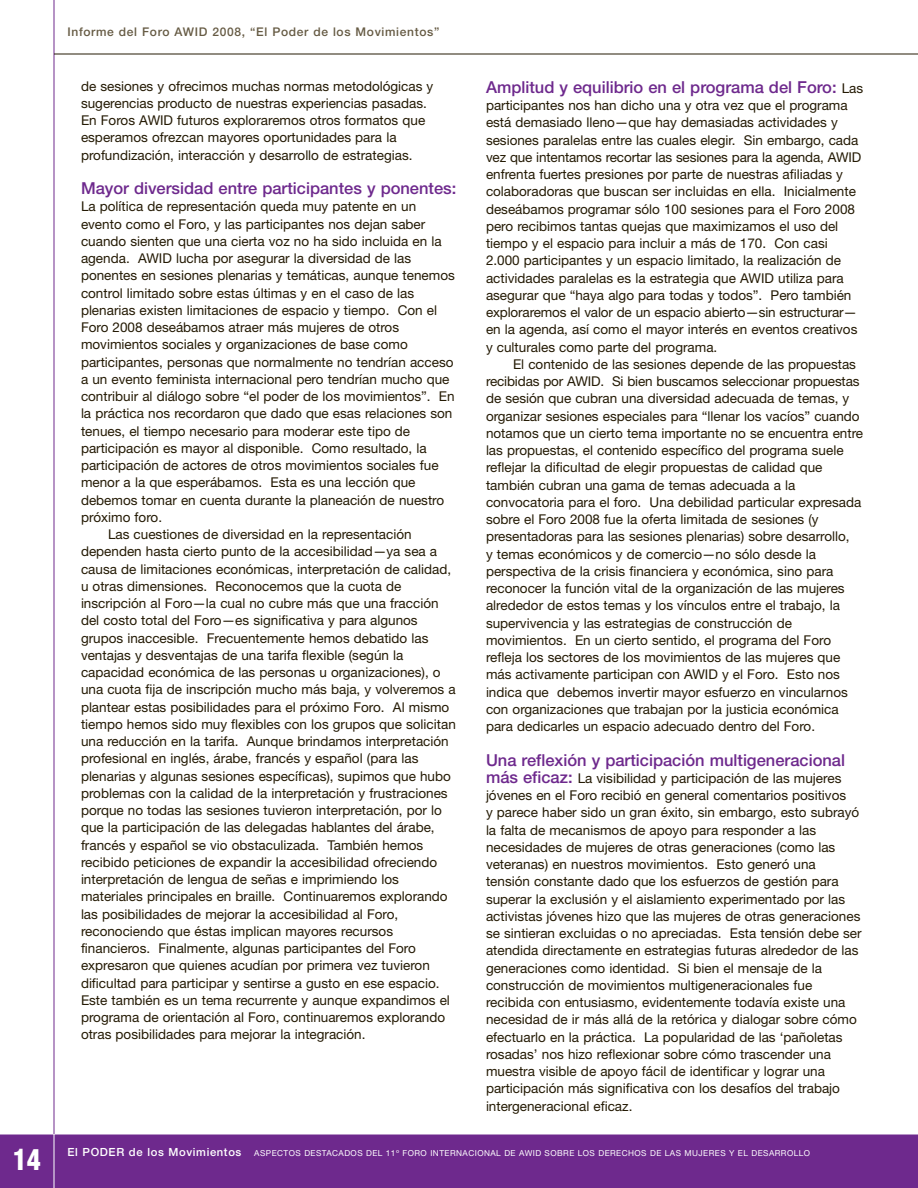
<style>
.page{position:relative;width:918px;height:1188px;background:#fff}
.page>*{position:absolute;margin:0;border:0;box-sizing:border-box;transform-origin:0 0}
.t1{font:800 condensed 30px "Helvetica Neue";color:#fff;scale:.9 1}
.t2{font:500 16.5px "Helvetica Neue";color:#6e298d}
.t3{font:13.5px/17.2px "Helvetica Neue";color:#241a04}
.t4{font:500 12px "Helvetica Neue";letter-spacing:.055em;color:#665b44}
.t5{font:8.25px "Helvetica Neue";letter-spacing:.055em;color:#fff}
.s1{font-weight:400;font-size:13.5px;color:#241a04}
.s2{font-weight:500;font-size:16.5px;color:#6e298d}
.s3{font-weight:500;font-size:11.25px}
</style>
<div class="page">
<div style="left:0;top:1134px;width:918px;height:54px;background:#6e298d"></div>
<hr style="left:0;top:1134px;width:918px;height:1px;background:#fff">
<hr style="left:54px;top:1134px;width:1px;height:54px;background:#fff">
<hr style="left:54px;top:0;width:1px;height:1134px;background:#6e298d">
<hr style="left:54px;top:54px;width:864px;height:1px;background:#241a04">
<h1 class="t1" style="left:13px;top:1149px;width:33px">14</h1>
<p class="t4" style="left:68px;top:27px;width:373px">Informe del Foro AWID 2008, “El Poder de los Movimientos”</p>
<p class="t3" style="left:81px;top:79px;width:354px">de sesiones y ofrecimos muchas normas metodológicas y sugerencias producto de nuestras experiencias pasadas.<br>En Foros AWID futuros exploraremos otros formatos que esperamos ofrezcan mayores oportunidades para la profundización, interacción y desarrollo de estrategias.</p>
<p class="t2" style="left:81px;top:182px;width:377px">Mayor diversidad entre participantes y ponentes:</p>
<p class="t3" style="left:81px;top:199px;width:337px">La política de representación queda muy patente en un</p>
<p class="t3" style="left:81px;top:217px;width:346px">evento como el Foro, y las participantes nos dejan saber</p>
<p class="t3" style="left:81px;top:234px;width:362px">cuando sienten que una cierta voz no ha sido incluida en la</p>
<p class="t3" style="left:81px;top:251px;width:332px">agenda. AWID lucha por asegurar la diversidad de las</p>
<p class="t3" style="left:81px;top:268px;width:375px">ponentes en sesiones plenarias y temáticas, aunque tenemos</p>
<p class="t3" style="left:81px;top:286px;width:335px">control limitado sobre estas últimas y en el caso de las</p>
<p class="t3" style="left:81px;top:303px;width:358px">plenarias existen limitaciones de espacio y tiempo. Con el</p>
<p class="t3" style="left:81px;top:320px;width:320px">Foro 2008 deseábamos atraer más mujeres de otros</p>
<p class="t3" style="left:81px;top:337px;width:328px">movimientos sociales y organizaciones de base como</p>
<p class="t3" style="left:81px;top:355px;width:374px">participantes, personas que normalmente no tendrían acceso</p>
<p class="t3" style="left:81px;top:372px;width:370px">a un evento feminista internacional pero tendrían mucho que</p>
<p class="t3" style="left:81px;top:389px;width:375px">contribuir al diálogo sobre “el poder de los movimientos”. En</p>
<p class="t3" style="left:81px;top:406px;width:373px">la práctica nos recordaron que dado que esas relaciones son</p>
<p class="t3" style="left:81px;top:424px;width:331px">tenues, el tiempo necesario para moderar este tipo de</p>
<p class="t3" style="left:81px;top:441px;width:347px">participación es mayor al disponible. Como resultado, la</p>
<p class="t3" style="left:81px;top:458px;width:359px">participación de actores de otros movimientos sociales fue</p>
<p class="t3" style="left:81px;top:475px;width:336px">menor a la que esperábamos. Esta es una lección que</p>
<p class="t3" style="left:81px;top:493px;width:365px">debemos tomar en cuenta durante la planeación de nuestro</p>
<p class="t3" style="left:81px;top:510px;width:83px">próximo foro.</p>
<p class="t3" style="left:108px;top:527px;width:305px">Las cuestiones de diversidad en la representación</p>
<p class="t3" style="left:81px;top:544px;width:358px">dependen hasta cierto punto de la accesibilidad—ya sea a</p>
<p class="t3" style="left:81px;top:562px;width:372px">causa de limitaciones económicas, interpretación de calidad,</p>
<p class="t3" style="left:81px;top:579px;width:322px">u otras dimensiones. Reconocemos que la cuota de</p>
<p class="t3" style="left:81px;top:596px;width:359px">inscripción al Foro—la cual no cubre más que una fracción</p>
<p class="t3" style="left:81px;top:613px;width:338px">del costo total del Foro—es significativa y para algunos</p>
<p class="t3" style="left:81px;top:631px;width:349px">grupos inaccesible. Frecuentemente hemos debatido las</p>
<p class="t3" style="left:81px;top:648px;width:324px">ventajas y desventajas de una tarifa flexible (según la</p>
<p class="t3" style="left:81px;top:665px;width:361px">capacidad económica de las personas u organizaciones), o</p>
<p class="t3" style="left:81px;top:682px;width:376px">una cuota fija de inscripción mucho más baja, y volveremos a</p>
<p class="t3" style="left:81px;top:700px;width:370px">plantear estas posibilidades para el próximo Foro. Al mismo</p>
<p class="t3" style="left:81px;top:717px;width:376px">tiempo hemos sido muy flexibles con los grupos que solicitan</p>
<p class="t3" style="left:81px;top:734px;width:369px">una reducción en la tarifa. Aunque brindamos interpretación</p>
<p class="t3" style="left:81px;top:751px;width:339px">profesional en inglés, árabe, francés y español (para las</p>
<p class="t3" style="left:81px;top:769px;width:371px">plenarias y algunas sesiones específicas), supimos que hubo</p>
<p class="t3" style="left:81px;top:786px;width:368px">problemas con la calidad de la interpretación y frustraciones</p>
<p class="t3" style="left:81px;top:803px;width:362px">porque no todas las sesiones tuvieron interpretación, por lo</p>
<p class="t3" style="left:81px;top:820px;width:355px">que la participación de las delegadas hablantes del árabe,</p>
<p class="t3" style="left:81px;top:838px;width:344px">francés y español se vio obstaculizada. También hemos</p>
<p class="t3" style="left:81px;top:855px;width:358px">recibido peticiones de expandir la accesibilidad ofreciendo</p>
<p class="t3" style="left:81px;top:872px;width:319px">interpretación de lengua de señas e imprimiendo los</p>
<p class="t3" style="left:81px;top:889px;width:368px">materiales principales en braille. Continuaremos explorando</p>
<p class="t3" style="left:81px;top:907px;width:319px">las posibilidades de mejorar la accesibilidad al Foro,</p>
<p class="t3" style="left:81px;top:924px;width:314px">reconociendo que éstas implican mayores recursos</p>
<p class="t3" style="left:81px;top:941px;width:336px">financieros. Finalmente, algunas participantes del Foro</p>
<p class="t3" style="left:81px;top:958px;width:350px">expresaron que quienes acudían por primera vez tuvieron</p>
<p class="t3" style="left:81px;top:976px;width:360px">dificultad para participar y sentirse a gusto en ese espacio.</p>
<p class="t3" style="left:81px;top:993px;width:370px">Este también es un tema recurrente y aunque expandimos el</p>
<p class="t3" style="left:81px;top:1010px;width:366px">programa de orientación al Foro, continuaremos explorando</p>
<p class="t3" style="left:81px;top:1027px;width:286px">otras posibilidades para mejorar la integración.</p>
<p class="t2" style="left:486px;top:81px;width:379px">Amplitud y equilibrio en el programa del Foro: <span class="s1">Las</span></p>
<p class="t3" style="left:486px;top:98px;width:377px">participantes nos han dicho una y otra vez que el programa está demasiado lleno—que hay demasiadas actividades y sesiones paralelas entre las cuales elegir. Sin embargo, cada vez que intentamos recortar las sesiones para la agenda, AWID enfrenta fuertes presiones por parte de nuestras afiliadas y colaboradoras que buscan ser incluidas en ella. Inicialmente deseábamos programar sólo 100 sesiones para el Foro 2008 pero recibimos tantas quejas que maximizamos el uso del tiempo y el espacio para incluir a más de 170. Con casi 2.000 participantes y un espacio limitado, la realización de actividades paralelas es la estrategia que AWID utiliza para asegurar que “haya algo para todas y todos”. Pero también exploraremos el valor de un espacio abierto—sin estructurar— en la agenda, así como el mayor interés en eventos creativos y culturales como parte del programa.</p>
<p class="t3" style="left:486px;top:357px;width:379px;text-indent:27px">El contenido de las sesiones depende de las propuestas recibidas por AWID. Si bien buscamos seleccionar propuestas de sesión que cubran una diversidad adecuada de temas, y organizar sesiones especiales para “llenar los vacíos” cuando notamos que un cierto tema importante no se encuentra entre las propuestas, el contenido específico del programa suele reflejar la dificultad de elegir propuestas de calidad que también cubran una gama de temas adecuada a la convocatoria para el foro. Una debilidad particular expresada sobre el Foro 2008 fue la oferta limitada de sesiones (y presentadoras para las sesiones plenarias) sobre desarrollo,<br>y temas económicos y de comercio—no sólo desde la perspectiva de la crisis financiera y económica, sino para reconocer la función vital de la organización de las mujeres alrededor de estos temas y los vínculos entre el trabajo, la supervivencia y las estrategias de construcción de movimientos. En un cierto sentido, el programa del Foro refleja los sectores de los movimientos de las mujeres que más activamente participan con AWID y el Foro. Esto nos indica que debemos invertir mayor esfuerzo en vincularnos con organizaciones que trabajan por la justicia económica para dedicarles un espacio adecuado dentro del Foro.</p>
<p class="t2" style="left:486px;top:754px;width:361px">Una reflexión y participación multigeneracional</p>
<p class="t3" style="left:486px;top:771px;width:377px"><span class="s2">más eficaz:</span> La visibilidad y participación de las mujeres jóvenes en el Foro recibió en general comentarios positivos<br>y parece haber sido un gran éxito, sin embargo, esto subrayó la falta de mecanismos de apoyo para responder a las necesidades de mujeres de otras generaciones (como las veteranas) en nuestros movimientos. Esto generó una tensión constante dado que los esfuerzos de gestión para superar la exclusión y el aislamiento experimentado por las activistas jóvenes hizo que las mujeres de otras generaciones se sintieran excluidas o no apreciadas. Esta tensión debe ser atendida directamente en estrategias futuras alrededor de las generaciones como identidad. Si bien el mensaje de la construcción de movimientos multigeneracionales fue recibida con entusiasmo, evidentemente todavía existe una necesidad de ir más allá de la retórica y dialogar sobre cómo efectuarlo en la práctica. La popularidad de las ‘pañoletas rosadas’ nos hizo reflexionar sobre cómo trascender una muestra visible de apoyo fácil de identificar y lograr una participación más significativa con los desafíos del trabajo intergeneracional eficaz.</p>
<p class="t5" style="left:68px;top:1150px;width:744px"><span class="s3">El PODER de los Movimientos</span> ASPECTOS DESTACADOS DEL 11º FORO INTERNACIONAL DE AWID SOBRE LOS DERECHOS DE LAS MUJERES Y EL DESARROLLO</p>
</div>
